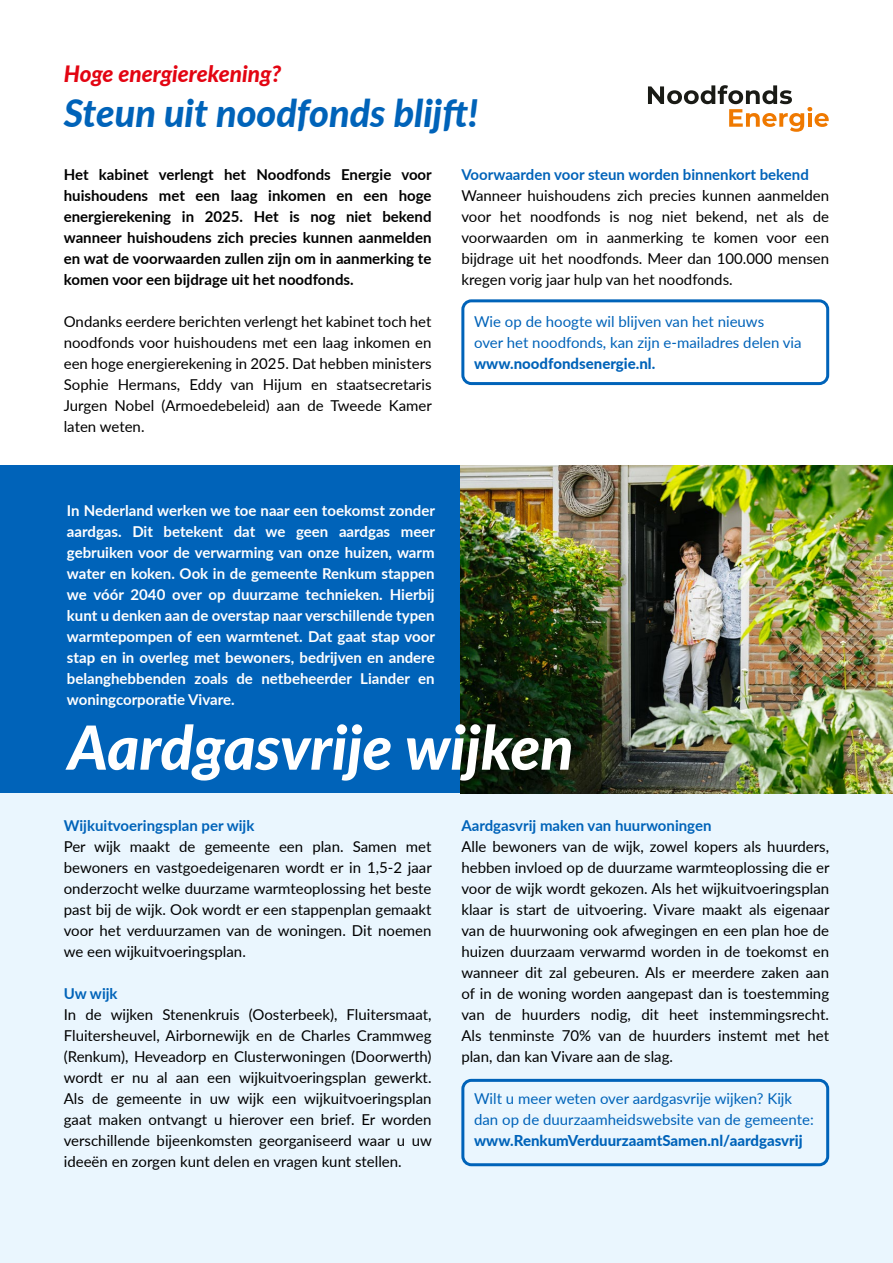
<style>
.page{position:relative;width:893px;height:1263px;background:#fff}
.page>*{position:absolute;margin:0;border:0;box-sizing:border-box;transform-origin:0 0}
.t1{font:italic 800 60.9px "Lato";color:#fff}
.t2{font:italic 800 37.8px "Lato";color:#0063b9}
.t3{font:italic 800 22.5px "Lato";color:#e30512}
.t4{font:15px/21px "Lato";color:#000;text-align:justify}
.t5{font:700 15px/21px "Lato";color:#fff;text-align:justify}
.t6{font:700 15px/21px "Lato";color:#000;text-align:justify}
.t7{font:15px/21px "Lato";color:#0063b9}
.t8{font:700 15px "Lato";color:#0063b9}
.t9{font:800 15px "Lato";color:#0063b9}
</style>
<div class="page">
<div style="left:0;top:466px;width:893px;height:797px;background:#eaf6fe"></div>
<div style="left:461px;top:299px;width:368px;height:86px;border:3px solid #0063b9;border-radius:9px"></div>
<div style="left:0;top:466px;width:511px;height:327px;background:#0063b9"></div>
<img style="left:460px;top:466px;width:433px;height:327px">
<div style="left:461px;top:1079px;width:368px;height:87px;border:3px solid #0063b9;border-radius:9px"></div>
<svg style="left:648px;top:85px;width:181px;height:47px"></svg>
<h3 class="t3" style="left:64px;top:57px;width:219px">Hoge energierekening?</h3>
<h2 class="t2" style="left:64px;top:85px;width:416px">Steun uit noodfonds blijft!</h2>
<p class="t6" style="left:64px;top:163px;width:370px">Het kabinet verlengt het Noodfonds Energie voor huishoudens met een laag inkomen en een hoge energierekening in 2025. Het is nog niet bekend wanneer huishoudens zich precies kunnen aanmelden en wat de voorwaarden zullen zijn om in aanmerking te komen voor een bijdrage uit het noodfonds.</p>
<p class="t4" style="left:64px;top:310px;width:370px">Ondanks eerdere berichten verlengt het kabinet toch het noodfonds voor huishoudens met een laag inkomen en een hoge energierekening in 2025. Dat hebben ministers Sophie Hermans, Eddy van Hijum en staatsecretaris Jurgen Nobel (Armoedebeleid) aan de Tweede Kamer laten weten.</p>
<p class="t8" style="left:461px;top:164px;width:349px">Voorwaarden voor steun worden binnenkort bekend</p>
<p class="t4" style="left:461px;top:184px;width:369px">Wanneer huishoudens zich precies kunnen aanmelden voor het noodfonds is nog niet bekend, net als de voorwaarden om in aanmerking te komen voor een bijdrage uit het noodfonds. Meer dan 100.000 mensen kregen vorig jaar hulp van het noodfonds.</p>
<p class="t7" style="left:474px;top:310px;width:329px">Wie op de hoogte wil blijven van het nieuws<br>over het noodfonds, kan zijn e-mailadres delen via</p>
<p class="t9" style="left:474px;top:352px;width:183px">www.noodfondsenergie.nl.</p>
<p class="t5" style="left:67px;top:499px;width:370px">In Nederland werken we toe naar een toekomst zonder aardgas. Dit betekent dat we geen aardgas meer gebruiken voor de verwarming van onze huizen, warm water en koken. Ook in de gemeente Renkum stappen we vóór 2040 over op duurzame technieken. Hierbij kunt u denken aan de overstap naar verschillende typen warmtepompen of een warmtenet. Dat gaat stap voor stap en in overleg met bewoners, bedrijven en andere belanghebbenden zoals de netbeheerder Liander en woningcorporatie Vivare.</p>
<h1 class="t1" style="left:68px;top:702px;width:507px">Aardgasvrije wijken</h1>
<p class="t8" style="left:64px;top:815px;width:192px">Wijkuitvoeringsplan per wijk</p>
<p class="t4" style="left:64px;top:835px;width:370px">Per wijk maakt de gemeente een plan. Samen met bewoners en vastgoedeigenaren wordt er in 1,5-2 jaar onderzocht welke duurzame warmteoplossing het beste past bij de wijk. Ook wordt er een stappenplan gemaakt voor het verduurzamen van de woningen. Dit noemen we een wijkuitvoeringsplan.</p>
<p class="t8" style="left:64px;top:983px;width:55px">Uw wijk</p>
<p class="t4" style="left:64px;top:1003px;width:370px">In de wijken Stenenkruis (Oosterbeek), Fluitersmaat, Fluitersheuvel, Airbornewijk en de Charles Crammweg (Renkum), Heveadorp en Clusterwoningen (Doorwerth) wordt er nu al aan een wijkuitvoeringsplan gewerkt.<br>Als de gemeente in uw wijk een wijkuitvoeringsplan gaat maken ontvangt u hierover een brief. Er worden verschillende bijeenkomsten georganiseerd waar u uw ideeën en zorgen kunt delen en vragen kunt stellen.</p>
<p class="t8" style="left:461px;top:815px;width:252px">Aardgasvrij maken van huurwoningen</p>
<p class="t4" style="left:461px;top:835px;width:370px">Alle bewoners van de wijk, zowel kopers als huurders, hebben invloed op de duurzame warmteoplossing die er voor de wijk wordt gekozen. Als het wijkuitvoeringsplan klaar is start de uitvoering. Vivare maakt als eigenaar van de huurwoning ook afwegingen en een plan hoe de huizen duurzaam verwarmd worden in de toekomst en wanneer dit zal gebeuren. Als er meerdere zaken aan of in de woning worden aangepast dan is toestemming van de huurders nodig, dit heet instemmingsrecht.<br>Als tenminste 70% van de huurders instemt met het plan, dan kan Vivare aan de slag.</p>
<p class="t7" style="left:474px;top:1087px;width:341px">Wilt u meer weten over aardgasvrije wijken? Kijk dan op de duurzaamheidswebsite van de gemeente:</p>
<p class="t9" style="left:474px;top:1129px;width:330px">www.RenkumVerduurzaamtSamen.nl/aardgasvrij</p>
</div>
